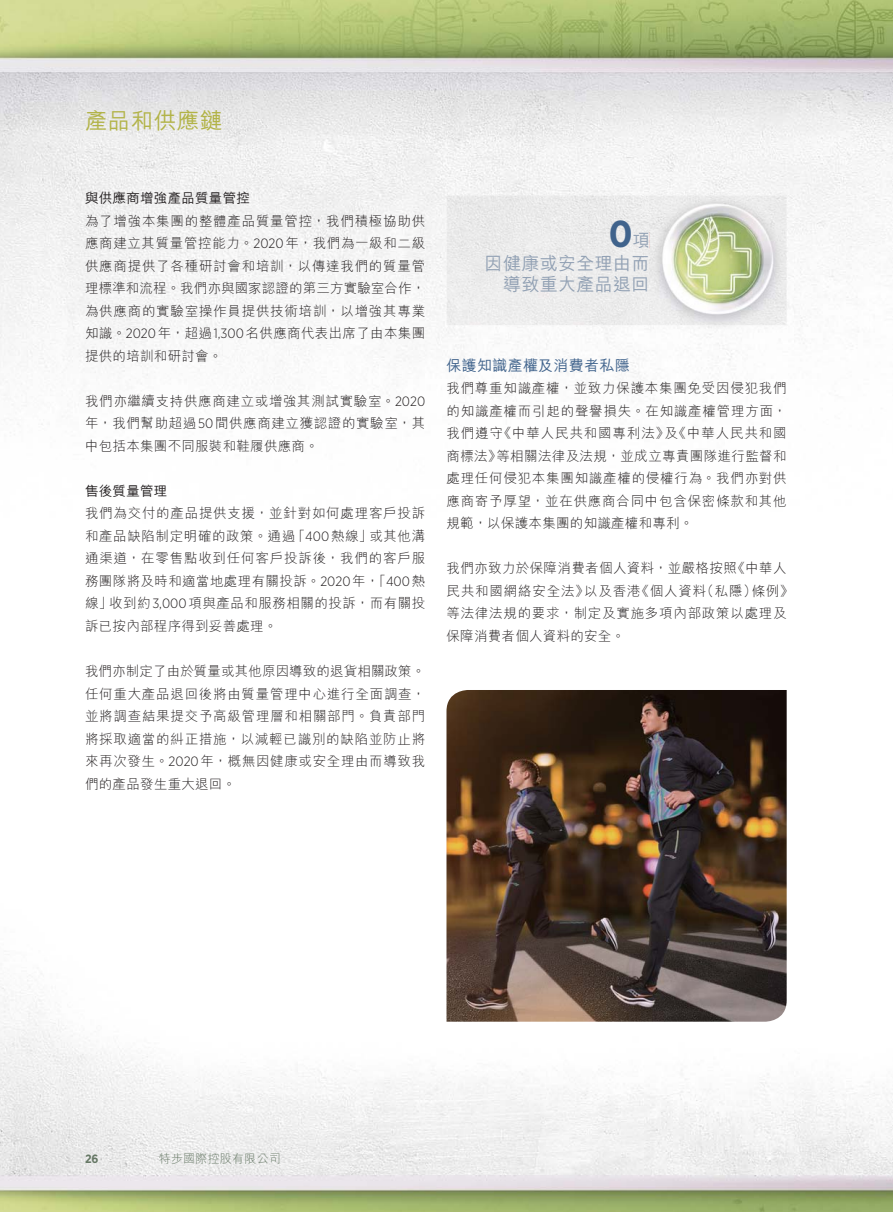
<style>
.page{position:relative;width:893px;height:1212px;background:#fff}
.page>*{position:absolute;margin:0;border:0;box-sizing:border-box;transform-origin:0 0}
.t1{font:700 37.5px "Gotham Narrow";color:#40638c}
.t2{font:22.5px "M Hei HK Medium E Ten B5 H";letter-spacing:.02em;color:#b2b347}
.t3{font:18px/21px "M Hei HK Medium E Ten B5 H";letter-spacing:.02em;color:#92a1b4;text-align:right}
.t4{font:15px "M Hei HK Medium E Ten B5 H";letter-spacing:.02em;color:#40638c}
.t5{font:13.5px/22.5px "M Hei HK Light E Ten B5 H";letter-spacing:.045em;color:#231f20;text-align:justify}
.t6{font:13.5px "M Hei HK Medium E Ten B5 H";letter-spacing:.02em;color:#231f20}
.t7{font:12px "M Hei HK Light E Ten B5 H";letter-spacing:.02em;color:#667865}
.t8{font:700 12px "Gotham Narrow";color:#667865}
.s1{font-family:"Gotham Narrow";font-weight:300}
.s2{font-family:"M Hei HK Medium E Ten B5 H";font-weight:400;font-size:18px;color:#92a1b4}
</style>
<div class="page">
<img style="left:0;top:0;width:893px;height:1212px">
<div style="left:446px;top:195px;width:203px;height:130px;background:#ececec"></div>
<img style="left:633px;top:233px;width:16px;height:15px">
<img style="left:649px;top:191px;width:138px;height:138px">
<svg style="left:649px;top:233px;width:1px;height:15px"></svg>
<img style="left:446px;top:690px;width:341px;height:332px">
<h2 class="t2" style="left:85px;top:112px;width:139px">產品和供應鏈</h2>
<p class="t6" style="left:85px;top:193px;width:166px">與供應商增強產品質量管控</p>
<p class="t5" style="left:85px;top:211px;width:342px">為了增強本集團的整體產品質量管控，我們積極協助供應商建立其質量管控能力。<span class="s1">2020</span>年，我們為一級和二級供應商提供了各種研討會和培訓，以傳達我們的質量管理標準和流程。我們亦與國家認證的第三方實驗室合作，為供應商的實驗室操作員提供技術培訓，以增強其專業知識。<span class="s1">2020</span>年，超過<span class="s1">1,300</span>名供應商代表出席了由本集團提供的培訓和研討會。</p>
<p class="t5" style="left:85px;top:391px;width:342px">我們亦繼續支持供應商建立或增強其測試實驗室。<span class="s1">2020</span>年，我們幫助超過<span class="s1">50</span>間供應商建立獲認證的實驗室，其中包括本集團不同服裝和鞋履供應商。</p>
<p class="t6" style="left:85px;top:486px;width:84px">售後質量管理</p>
<p class="t5" style="left:85px;top:504px;width:342px">我們為交付的產品提供支援，並針對如何處理客戶投訴和產品缺陷制定明確的政策。通過「<span class="s1">400</span>熱線」或其他溝通渠道，在零售點收到任何客戶投訴後，我們的客戶服務團隊將及時和適當地處理有關投訴。<span class="s1">2020</span>年，「<span class="s1">400</span>熱線」收到約<span class="s1">3,000</span>項與產品和服務相關的投訴，而有關投訴已按內部程序得到妥善處理。</p>
<p class="t5" style="left:85px;top:661px;width:342px">我們亦制定了由於質量或其他原因導致的退貨相關政策。任何重大產品退回後將由質量管理中心進行全面調查，並將調查結果提交予高級管理層和相關部門。負責部門將採取適當的糾正措施，以減輕已識別的缺陷並防止將來再次發生。<span class="s1">2020</span>年，概無因健康或安全理由而導致我們的產品發生重大退回。</p>
<h1 class="t1" style="left:609px;top:218px;width:43px">0<span class="s2">項</span></h1>
<h3 class="t3" style="left:485px;top:255px;width:166px">因健康或安全理由而導致重大產品退回</h3>
<p class="t4" style="left:446px;top:359px;width:185px">保護知識產權及消費者私隱</p>
<p class="t5" style="left:446px;top:379px;width:342px">我們尊重知識產權，並致力保護本集團免受因侵犯我們的知識產權而引起的聲譽損失。在知識產權管理方面，我們遵守《中華人民共和國專利法》及《中華人民共和國商標法》等相關法律及法規，並成立專責團隊進行監督和處理任何侵犯本集團知識產權的侵權行為。我們亦對供應商寄予厚望，並在供應商合同中包含保密條款和其他規範，以保護本集團的知識產權和專利。</p>
<p class="t5" style="left:446px;top:559px;width:348px;text-align:left">我們亦致力於保障消費者個人資料，並嚴格按照《中華人民共和國網絡安全法》以及香港《個人資料（私隱）條例》等法律法規的要求，制定及實施多項內部政策以處理及保障消費者個人資料的安全。</p>
<p class="t8" style="left:85px;top:1153px;width:15px">26</p>
<p class="t7" style="left:159px;top:1154px;width:124px">特步國際控股有限公司</p>
</div>
